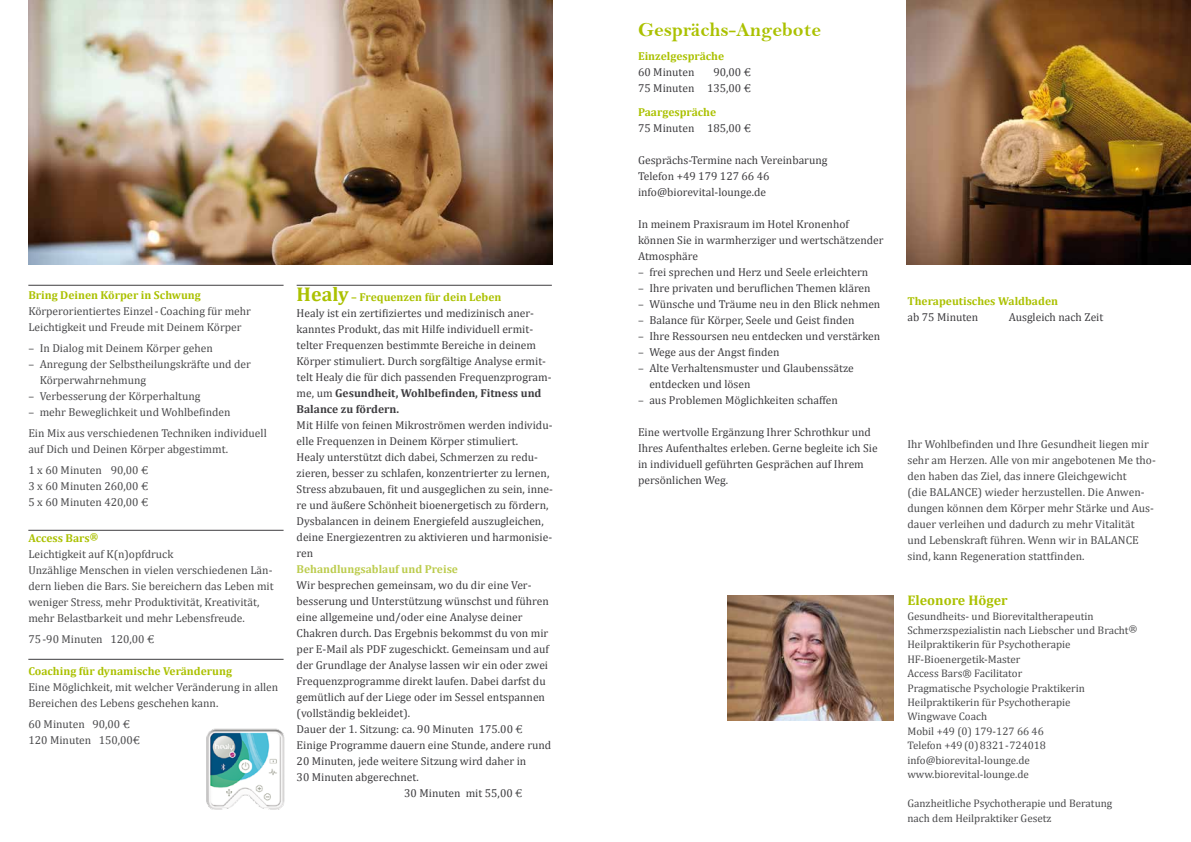
<style>
.page{position:relative;width:1191px;height:842px;background:#fff}
.page>*{position:absolute;margin:0;border:0;box-sizing:border-box;transform-origin:0 0}
.t1{font:20px "Bell MT Bold";color:#abc100}
.t2{font:700 14px "Cambria";color:#abc100}
.t3{font:11.5px/16px "Cambria";color:#3e3d40}
.t4{font:11.5px/16px "Cambria";color:#4b4b4d}
.t5{font:700 11.5px "Cambria";color:#abc100}
.t6{font:700 11.5px "Cambria";color:#bccc4d}
.t7{font:11px/14.4px "Cambria";color:#4b4b4d}
.s1{font-weight:700;color:#abc100}
.s2{font-weight:700;font-size:20px;color:#abc100}
.s3{font-weight:700}
.s4{color:#4b4b4d}
</style>
<div class="page">
<hr style="left:28px;top:285px;width:255px;height:1px;background:#3e3d40">
<hr style="left:28px;top:530px;width:255px;height:1px;background:#3e3d40">
<hr style="left:28px;top:659px;width:255px;height:1px;background:#3e3d40">
<hr style="left:297px;top:285px;width:255px;height:1px;background:#3e3d40">
<img style="left:728px;top:595px;width:165px;height:126px">
<img style="left:206px;top:728px;width:79px;height:82px">
<img style="left:28px;top:0;width:525px;height:264px">
<img style="left:906px;top:0;width:285px;height:264px">
<p class="t5" style="left:28px;top:288px;width:174px">Bring Deinen Körper in Schwung</p>
<p class="t4" style="left:28px;top:303px;width:224px">Körperorientiertes Einzel-Coaching für mehr<br>Leichtigkeit und Freude mit Deinem Körper</p>
<p class="t4" style="left:28px;top:340px;width:186px">– In Dialog mit Deinem Körper gehen</p>
<p class="t4" style="left:40px;top:356px;width:213px;text-indent:-11px">– Anregung der Selbstheilungskräfte und der<br>Körperwahrnehmung</p>
<p class="t4" style="left:28px;top:388px;width:174px">– Verbesserung der Körperhaltung</p>
<p class="t4" style="left:28px;top:402px;width:240px;line-height:21px">– mehr Beweglichkeit und Wohlbefinden<br>Ein Mix aus verschiedenen Techniken individuell</p>
<p class="t4" style="left:28px;top:439px;width:201px;line-height:21px">auf Dich und Deinen Körper abgestimmt.<br>1 x 60 Minuten 90,00 €</p>
<p class="t4" style="left:28px;top:478px;width:122px">3 x 60 Minuten 260,00 €<br>5 x 60 Minuten 420,00 €</p>
<p class="t4" style="left:28px;top:530px;width:247px"><span class="s1">Access Bars</span><sup>®<br></sup>Leichtigkeit auf K(n)opfdruck<br>Unzählige Menschen in vielen verschiedenen Län&shy;dern lieben die Bars. Sie bereichern das Leben mit weniger Stress, mehr Produktivität, Kreativität, mehr Belastbarkeit und mehr Lebensfreude.</p>
<p class="t4" style="left:28px;top:631px;width:127px">75-90 Minuten 120,00 €</p>
<p class="t5" style="left:28px;top:664px;width:205px">Coaching für dynamische Veränderung</p>
<p class="t4" style="left:28px;top:679px;width:251px">Eine Möglichkeit, mit welcher Veränderung in allen<br>Bereichen des Lebens geschehen kann.</p>
<p class="t4" style="left:28px;top:716px;width:113px">60 Minuten 90,00 €<br>120 Minuten 150,00€</p>
<p class="t3" style="left:297px;top:289px;width:256px"><span class="s2">Healy</span> <span class="s1">– Frequenzen für dein Leben<br></span>Healy ist ein zertifiziertes und medizinisch aner&shy;kanntes Produkt, das mit Hilfe individuell ermit&shy;telter Frequenzen bestimmte Bereiche in deinem Körper stimuliert. Durch sorgfältige Analyse ermit&shy;telt Healy die für dich passenden Frequenzprogram&shy;me, um <span class="s3">Gesundheit, Wohlbefinden, Fitness und Balance zu fördern.</span></p>
<p class="t3" style="left:297px;top:417px;width:258px">Mit Hilfe von feinen Mikroströmen werden individu&shy;elle Frequenzen in Deinem Körper stimuliert.<br>Healy unterstützt dich dabei, Schmerzen zu redu&shy;zieren, besser zu schlafen, konzentrierter zu lernen, Stress abzubauen, fit und ausgeglichen zu sein, inne&shy;re und äußere Schönheit bioenergetisch zu fördern, Dysbalancen in deinem Energiefeld auszugleichen, deine Energiezentren zu aktivieren und harmonisie&shy;ren</p>
<p class="t6" style="left:297px;top:562px;width:163px">Behandlungsablauf und Preise</p>
<p class="t3" style="left:297px;top:577px;width:236px">Wir besprechen gemeinsam, wo du dir eine Ver-</p>
<p class="t3" style="left:297px;top:593px;width:254px">besserung und Unterstützung wünschst und führen</p>
<p class="t3" style="left:297px;top:609px;width:227px">eine allgemeine und/oder eine Analyse deiner</p>
<p class="t3" style="left:297px;top:625px;width:253px">Chakren durch. Das Ergebnis bekommst du von mir</p>
<p class="t3" style="left:297px;top:641px;width:254px">per E-Mail als PDF zugeschickt. Gemeinsam und auf</p>
<p class="t3" style="left:297px;top:657px;width:253px">der Grundlage der Analyse lassen wir ein oder zwei</p>
<p class="t3" style="left:297px;top:673px;width:250px">Frequenzprogramme direkt laufen. Dabei darfst du</p>
<p class="t3" style="left:297px;top:689px;width:250px">gemütlich auf der Liege oder im Sessel entspannen</p>
<p class="t3" style="left:297px;top:705px;width:115px">(vollständig bekleidet).</p>
<p class="t3" style="left:297px;top:721px;width:228px">Dauer der 1. Sitzung: ca. 90 Minuten 175.00 <span class="s4">€</span></p>
<p class="t3" style="left:297px;top:737px;width:256px">Einige Programme dauern eine Stunde, andere rund</p>
<p class="t3" style="left:297px;top:753px;width:231px">20 Minuten, jede weitere Sitzung wird daher in</p>
<p class="t3" style="left:297px;top:769px;width:124px">30 Minuten abgerechnet.</p>
<p class="t3" style="left:404px;top:785px;width:120px">30 Minuten mit 55,00 <span class="s4">€</span></p>
<h1 class="t1" style="left:638px;top:18px;width:184px">Gesprächs-Angebote</h1>
<p class="t5" style="left:638px;top:49px;width:88px">Einzelgespräche</p>
<p class="t3" style="left:638px;top:64px;width:58px">60 Minuten</p>
<p class="t3" style="left:638px;top:64px;width:115px;text-align:right">90,00 €<br>75 Minuten 135,00 €</p>
<p class="t5" style="left:638px;top:105px;width:80px">Paargespräche</p>
<p class="t3" style="left:638px;top:120px;width:115px">75 Minuten 185,00 €</p>
<p class="t3" style="left:638px;top:152px;width:191px">Gesprächs-Termine nach Vereinbarung<br>Telefon +49 179 127 66 46 info@biorevital-lounge.de</p>
<p class="t3" style="left:638px;top:216px;width:247px">In meinem Praxisraum im Hotel Kronenhof können Sie in warmherziger und wertschätzender<br>Atmosphäre</p>
<p class="t3" style="left:638px;top:264px;width:232px"><span class="s4">–</span> frei sprechen und Herz und Seele erleichtern</p>
<p class="t3" style="left:638px;top:280px;width:234px"><span class="s4">–</span> Ihre privaten und beruflichen Themen klären</p>
<p class="t3" style="left:638px;top:296px;width:244px"><span class="s4">–</span> Wünsche und Träume neu in den Blick nehmen</p>
<p class="t3" style="left:638px;top:312px;width:218px"><span class="s4">–</span> Balance für Körper, Seele und Geist finden</p>
<p class="t3" style="left:638px;top:328px;width:244px"><span class="s4">–</span> Ihre Ressoursen neu entdecken und verstärken</p>
<p class="t3" style="left:638px;top:344px;width:143px"><span class="s4">–</span> Wege aus der Angst finden</p>
<p class="t3" style="left:649px;top:360px;width:206px;text-indent:-11px"><span class="s4">–</span> Alte Verhaltensmuster und Glaubenssätze entdecken und lösen</p>
<p class="t3" style="left:638px;top:392px;width:201px"><span class="s4">–</span> aus Problemen Möglichkeiten schaffen</p>
<p class="t3" style="left:638px;top:424px;width:241px">Eine wertvolle Ergänzung Ihrer Schrothkur und Ihres Aufenthaltes erleben. Gerne begleite ich Sie in individuell geführten Gesprächen auf Ihrem persönlichen Weg.</p>
<p class="t5" style="left:907px;top:294px;width:152px">Therapeutisches Waldbaden</p>
<p class="t3" style="left:907px;top:309px;width:72px">ab 75 Minuten</p>
<p class="t3" style="left:1008px;top:309px;width:96px">Ausgleich nach Zeit</p>
<p class="t4" style="left:907px;top:436px;width:250px">Ihr Wohlbefinden und Ihre Gesundheit liegen mir sehr am Herzen. Alle von mir angebotenen Me tho&shy;den haben das Ziel, das innere Gleichgewicht<br>(die BALANCE) wieder herzustellen. Die Anwen&shy;dungen können dem Körper mehr Stärke und Aus&shy;dauer verleihen und dadurch zu mehr Vitalität und Lebenskraft führen. Wenn wir in BALANCE sind, kann Regeneration stattfinden.</p>
<p class="t2" style="left:907px;top:592px;width:102px">Eleonore Höger</p>
<p class="t7" style="left:907px;top:608px;width:231px">Gesundheits- und Biorevitaltherapeutin<br>Schmerzspezialistin nach Liebscher und Bracht<sup>®<br></sup>Heilpraktikerin für Psychotherapie<br>HF-Bioenergetik-Master<br>Access Bars® Facilitator<br>Pragmatische Psychologie Praktikerin<br>Heilpraktikerin für Psychotherapie<br>Wingwave Coach<br>Mobil +49 (0) 179-127 66 46<br>Telefon +49(0)8321-724018 info@biorevital-lounge.de www.biorevital-lounge.de</p>
<p class="t7" style="left:907px;top:795px;width:206px;line-height:15px">Ganzheitliche Psychotherapie und Beratung nach dem Heilpraktiker Gesetz</p>
</div>
